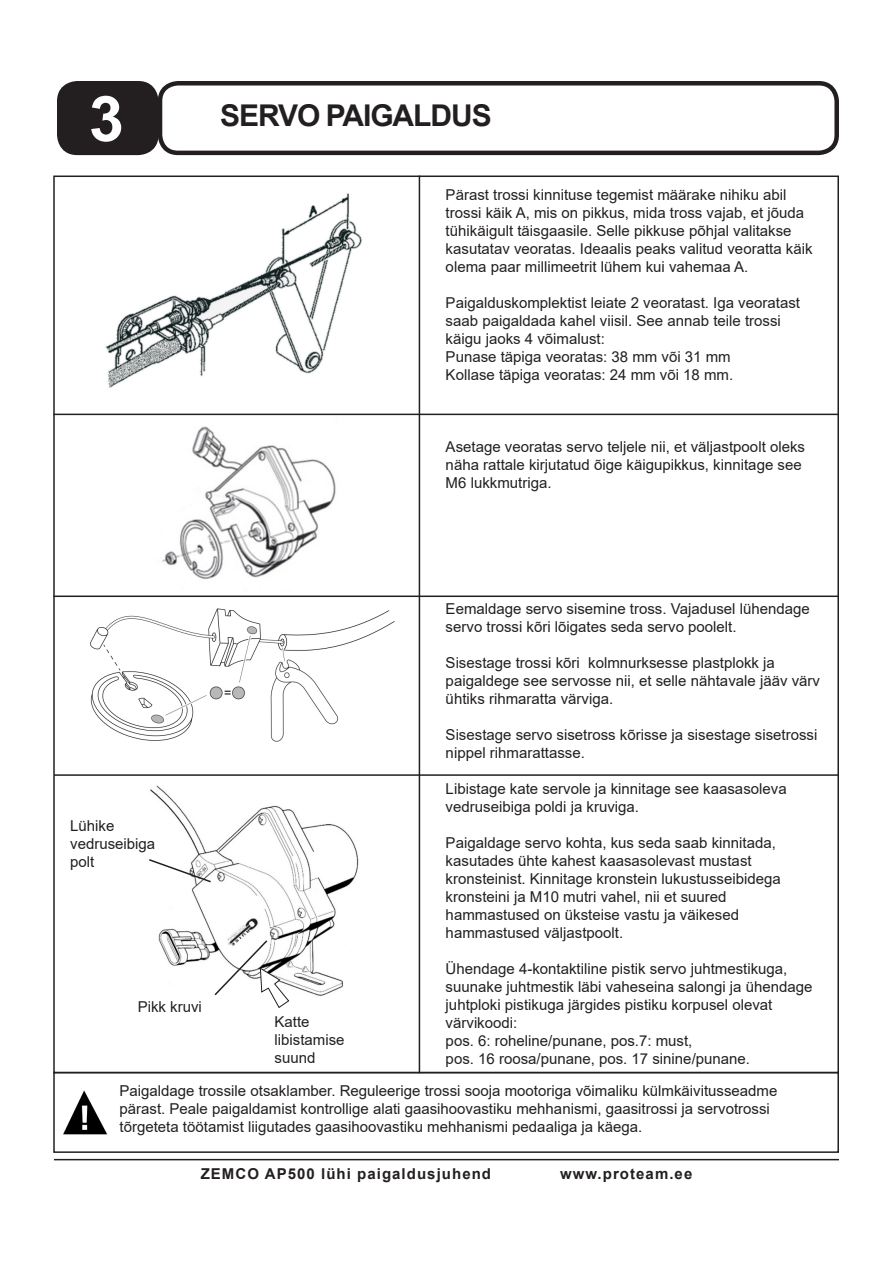
<style>
.page{position:relative;width:893px;height:1263px;background:#fff}
.page>*{position:absolute;margin:0;border:0;box-sizing:border-box;transform-origin:0 0}
.t1{font:700 63px "Arial";color:#fff}
.PEALKIRI{font:700 30px "Arial";letter-spacing:-.035em;color:#231f20}
.t2{font:15px/18px "Arial";color:#231f20}
.t3{font:700 15px "Arial";letter-spacing:.07em;color:#231f20}
</style>
<div class="page">
<hr style="left:54px;top:1159px;width:785px;height:1px;background:#231f20">
<div style="left:59px;top:83px;width:97px;height:70px;background:#231f20;border-radius:18px"></div>
<div style="left:57px;top:81px;width:102px;height:74px;border:4px solid #231f20;border-radius:18px"></div>
<div style="left:158px;top:81px;width:681px;height:74px;border:4px solid #231f20;border-radius:18px"></div>
<div style="left:53px;top:1072px;width:786px;height:81px;border:2px solid #231f20"></div>
<img style="left:63px;top:1090px;width:45px;height:45px">
<img style="left:105px;top:193px;width:257px;height:195px">
<img style="left:90px;top:607px;width:331px;height:137px">
<img style="left:162px;top:426px;width:174px;height:153px">
<img style="left:150px;top:785px;width:209px;height:211px">
<svg style="left:147px;top:858px;width:66px;height:26px"></svg>
<hr style="left:419px;top:176px;width:1px;height:897px;background:#231f20">
<hr style="left:53px;top:414px;width:786px;height:1px;background:#231f20">
<hr style="left:53px;top:595px;width:786px;height:2px;background:#231f20">
<hr style="left:54px;top:774px;width:785px;height:2px;background:#231f20">
<svg style="left:213px;top:939px;width:77px;height:69px"></svg>
<h1 class="t1" style="left:89px;top:74px;width:37px">3</h1>
<p class="PEALKIRI" style="left:220px;top:95px;width:273px">SERVO PAIGALDUS</p>
<p class="t2" style="left:446px;top:186px;width:368px">Pärast trossi kinnituse tegemist määrake nihiku abil trossi käik A, mis on pikkus, mida tross vajab, et jõuda tühikäigult täisgaasile. Selle pikkuse põhjal valitakse kasutatav veoratas. Ideaalis peaks valitud veoratta käik olema paar millimeetrit lühem kui vahemaa A.</p>
<p class="t2" style="left:446px;top:294px;width:356px">Paigalduskomplektist leiate 2 veoratast. Iga veoratast saab paigaldada kahel viisil. See annab teile trossi käigu jaoks 4 võimalust:</p>
<p class="t2" style="left:446px;top:348px;width:287px">Punase täpiga veoratas: 38 mm või 31 mm</p>
<p class="t2" style="left:446px;top:366px;width:289px">Kollase täpiga veoratas: 24 mm või 18 mm.</p>
<p class="t2" style="left:70px;top:816px;width:87px">Lühike vedruseibiga polt</p>
<p class="t2" style="left:138px;top:998px;width:66px">Pikk kruvi</p>
<p class="t2" style="left:275px;top:1013px;width:72px">Katte libistamise suund</p>
<p class="t2" style="left:446px;top:438px;width:361px">Asetage veoratas servo teljele nii, et väljastpoolt oleks näha rattale kirjutatud õige käigupikkus, kinnitage see<br>M6 lukkmutriga.</p>
<p class="t2" style="left:446px;top:600px;width:366px">Eemaldage servo sisemine tross. Vajadusel lühendage servo trossi kõri lõigates seda servo poolelt.</p>
<p class="t2" style="left:446px;top:654px;width:376px">Sisestage trossi kõri kolmnurksesse plastplokk ja paigaldege see servosse nii, et selle nähtavale jääv värv ühtiks rihmaratta värviga.</p>
<p class="t2" style="left:446px;top:726px;width:373px">Sisestage servo sisetross kõrisse ja sisestage sisetrossi nippel rihmarattasse.</p>
<p class="t2" style="left:446px;top:780px;width:342px">Libistage kate servole ja kinnitage see kaasasoleva vedruseibiga poldi ja kruviga.</p>
<p class="t2" style="left:446px;top:834px;width:337px">Paigaldage servo kohta, kus seda saab kinnitada, kasutades ühte kahest kaasasolevast mustast kronsteinist. Kinnitage kronstein lukustusseibidega kronsteini ja M10 mutri vahel, nii et suured hammastused on üksteise vastu ja väikesed hammastused väljastpoolt.</p>
<p class="t2" style="left:446px;top:960px;width:368px">Ühendage 4-kontaktiline pistik servo juhtmestikuga, suunake juhtmestik läbi vaheseina salongi ja ühendage juhtploki pistikuga järgides pistiku korpusel olevat värvikoodi:</p>
<p class="t2" style="left:446px;top:1032px;width:248px">pos. 6: roheline/punane, pos.7: must,</p>
<p class="t2" style="left:446px;top:1050px;width:306px">pos. 16 roosa/punane, pos. 17 sinine/punane.</p>
<p class="t2" style="left:120px;top:1082px;width:659px">Paigaldage trossile otsaklamber. Reguleerige trossi sooja mootoriga võimaliku külmkäivitusseadme pärast. Peale paigaldamist kontrollige alati gaasihoovastiku mehhanismi, gaasitrossi ja servotrossi tõrgeteta töötamist liigutades gaasihoovastiku mehhanismi pedaaliga ja käega.</p>
<p class="t3" style="left:201px;top:1163px;width:292px">ZEMCO AP500 lühi paigaldusjuhend</p>
<p class="t3" style="left:560px;top:1163px;width:134px">www.proteam.ee</p>
</div>
